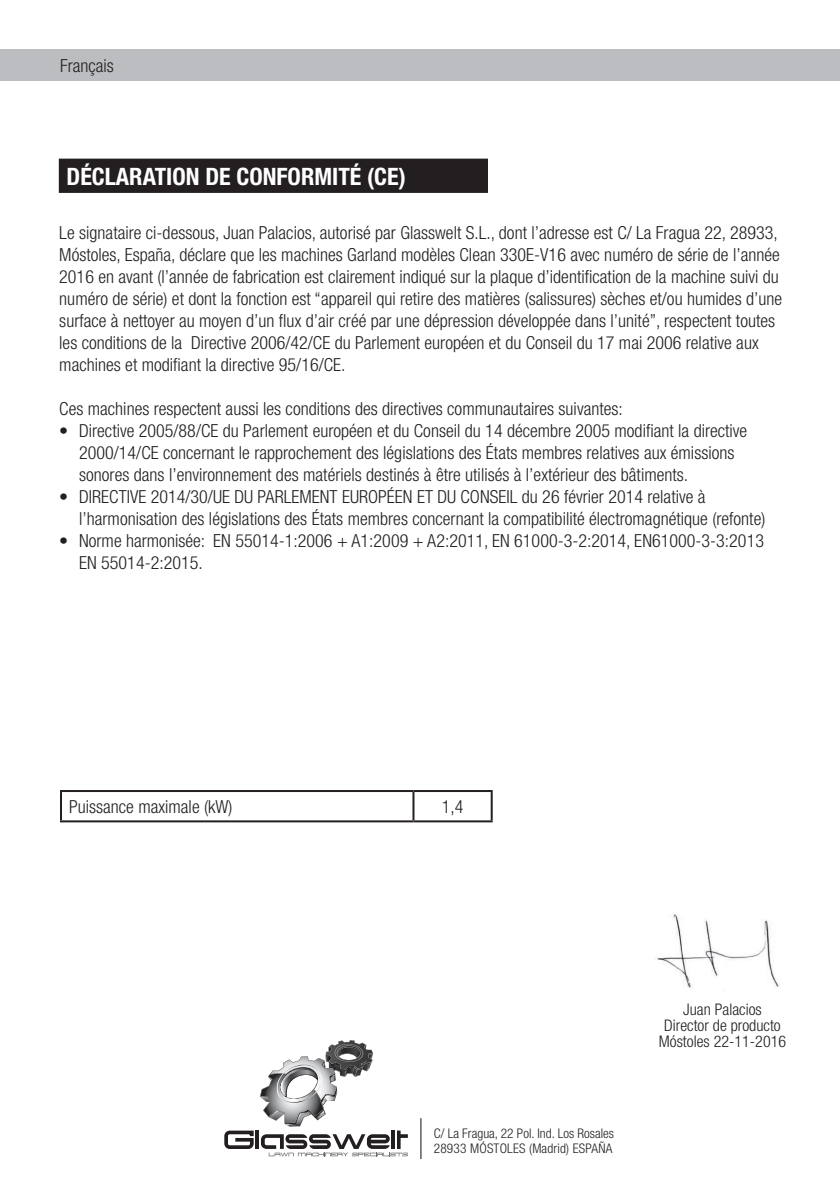
<style>
.page{position:relative;width:840px;height:1191px;background:#fff}
.page>*{position:absolute;margin:0;border:0;box-sizing:border-box;transform-origin:0 0}
.t1{font:700 condensed 24px "Helvetica Neue";color:#fff}
.t2{font:300 condensed 18px/22px "Helvetica Neue";color:#231f20}
.t3{font:300 condensed 16px/16px "Helvetica Neue";color:#231f20;text-align:center}
.t4{font:300 condensed 13.2px/15.2px "Helvetica Neue";letter-spacing:.01em;color:#231f20}
</style>
<div class="page">
<div style="left:0;top:50px;width:839px;height:31px;background:#bcbdc0"></div>
<svg style="left:224px;top:1130px;width:29px;height:19px"></svg>
<hr style="left:255px;top:1130px;width:4px;height:19px;background:#231f20">
<svg style="left:260px;top:1040px;width:147px;height:116px"></svg>
<img style="left:280px;top:1046px;width:74px;height:80px">
<hr style="left:420px;top:1118px;width:1px;height:41px;background:#231f20">
<div style="left:60px;top:160px;width:426px;height:32px;background:#231f20"></div>
<div style="left:59px;top:159px;width:428px;height:34px;border:2px solid #231f20"></div>
<img style="left:656px;top:914px;width:124px;height:74px">
<hr style="left:60px;top:790px;width:353px;height:2px;background:#231f20">
<hr style="left:60px;top:792px;width:2px;height:28px;background:#231f20">
<hr style="left:413px;top:790px;width:79px;height:2px;background:#231f20">
<hr style="left:412px;top:792px;width:2px;height:28px;background:#231f20">
<hr style="left:490px;top:792px;width:2px;height:28px;background:#231f20">
<hr style="left:60px;top:820px;width:353px;height:2px;background:#231f20">
<hr style="left:413px;top:820px;width:79px;height:2px;background:#231f20">
<p class="t2" style="left:60px;top:55px;width:55px">Français</p>
<h1 class="t1" style="left:67px;top:162px;width:340px">DÉCLARATION DE CONFORMITÉ (CE)</h1>
<p class="t2" style="left:59px;top:222px;width:724px">Le signataire ci-dessous, Juan Palacios, autorisé par Glasswelt S.L., dont l’adresse est C/ La Fragua 22, 28933, Móstoles, España, déclare que les machines Garland modèles Clean 330E-V16 avec numéro de série de l’année 2016 en avant (l’année de fabrication est clairement indiqué sur la plaque d’identification de la machine suivi du numéro de série) et dont la fonction est “appareil qui retire des matières (salissures) sèches et/ou humides d’une surface à nettoyer au moyen d’un flux d’air créé par une dépression développée dans l’unité”, respectent toutes les conditions de la Directive 2006/42/CE du Parlement européen et du Conseil du 17 mai 2006 relative aux machines et modifiant la directive 95/16/CE.</p>
<p class="t2" style="left:59px;top:398px;width:565px">Ces machines respectent aussi les conditions des directives communautaires suivantes:</p>
<p class="t2" style="left:79px;top:420px;width:669px;text-indent:-20px">• Directive 2005/88/CE du Parlement européen et du Conseil du 14 décembre 2005 modifiant la directive<br>2000/14/CE concernant le rapprochement des législations des États membres relatives aux émissions sonores dans l’environnement des matériels destinés à être utilisés à l’extérieur des bâtiments.</p>
<p class="t2" style="left:79px;top:486px;width:687px;text-indent:-20px">• DIRECTIVE 2014/30/UE DU PARLEMENT EUROPÉEN ET DU CONSEIL du 26 février 2014 relative à l’harmonisation des législations des États membres concernant la compatibilité électromagnétique (refonte)</p>
<p class="t2" style="left:79px;top:530px;width:686px;text-indent:-20px">• Norme harmonisée: EN 55014-1:2006 + A1:2009 + A2:2011, EN 61000-3-2:2014, EN61000-3-3:2013<br>EN 55014-2:2015.</p>
<p class="t2" style="left:69px;top:796px;width:165px">Puissance maximale (kW)</p>
<p class="t2" style="left:441px;top:796px;width:23px">1,4</p>
<p class="t4" style="left:433px;top:1125px;width:181px">C/ La Fragua, 22 Pol. Ind. Los Rosales<br>28933 MÓSTOLES (Madrid) ESPAÑA</p>
<p class="t3" style="left:658px;top:1000px;width:129px">Juan Palacios<br>Director de producto<br>Móstoles 22-11-2016</p>
</div>
